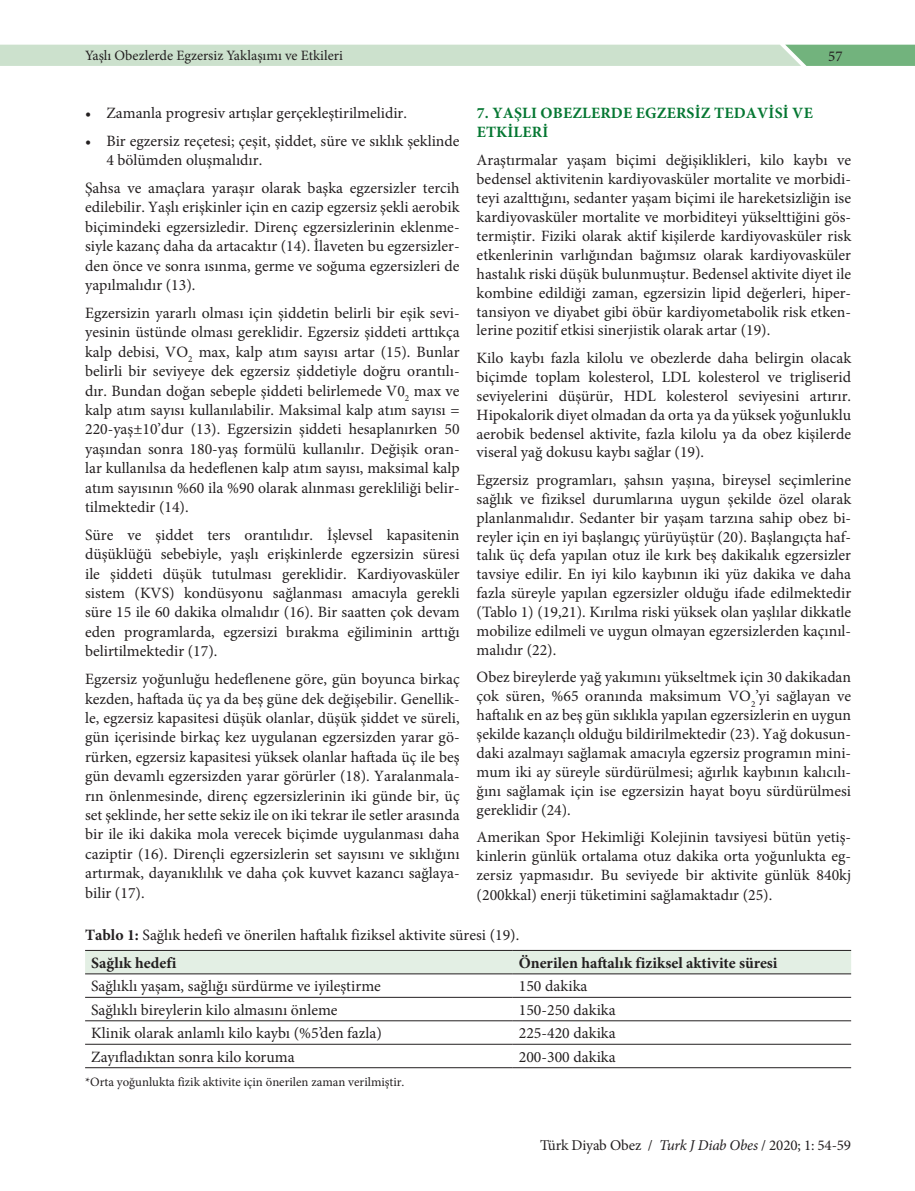
<style>
.page{position:relative;width:915px;height:1191px;background:#fff}
.page>*{position:absolute;margin:0;border:0;box-sizing:border-box;transform-origin:0 0}
.List_Paragraph{font:15.75px/19.4px "Minion Pro";color:#231f20;text-align:justify}
.t1{font:700 15.75px "Minion Pro";color:#231f20}
.t2{font:700 15.75px/19.5px "Minion Pro";letter-spacing:.01em;color:#057732}
.t3{font:15px "Minion Pro";letter-spacing:-.01em;color:#231f20}
.t4{font:14.25px "Minion Pro";color:#231f20}
.t5{font:12.75px "Minion Pro";color:#231f20}
.s1{font-weight:700}
.s2{font-style:italic}
</style>
<div class="page">
<svg style="left:0;top:45px;width:914px;height:21px;background:#c0dbc3"></svg>
<div style="left:85px;top:951px;width:765px;height:22px;background:#e3efe4"></div>
<hr style="left:85px;top:950px;width:427px;height:1px;background:#231f20">
<hr style="left:512px;top:950px;width:338px;height:1px;background:#231f20">
<hr style="left:85px;top:973px;width:427px;height:1px;background:#231f20">
<hr style="left:512px;top:973px;width:338px;height:1px;background:#231f20">
<hr style="left:85px;top:997px;width:427px;height:1px;background:#231f20">
<hr style="left:512px;top:997px;width:338px;height:1px;background:#231f20">
<hr style="left:85px;top:1020px;width:427px;height:1px;background:#231f20">
<hr style="left:512px;top:1020px;width:338px;height:1px;background:#231f20">
<hr style="left:85px;top:1044px;width:427px;height:1px;background:#231f20">
<hr style="left:512px;top:1044px;width:338px;height:1px;background:#231f20">
<hr style="left:85px;top:1067px;width:427px;height:1px;background:#231f20">
<hr style="left:512px;top:1067px;width:338px;height:1px;background:#231f20">
<p class="t4" style="left:85px;top:46px;width:259px">Yaşlı Obezlerde Egzersiz Yaklaşımı ve Etkileri</p>
<p class="t3" style="left:827px;top:46px;width:16px">57</p>
<p class="t2" style="left:476px;top:103px;width:337px">7. YAŞLI OBEZLERDE EGZERSIZ TEDAVISI VE<br>ETKILERI</p>
<p class="List_Paragraph" style="left:476px;top:151px;width:376px;line-height:18.9px">Araştırmalar yaşam biçimi değişiklikleri, kilo kaybı ve bedensel aktivitenin kardiyovasküler mortalite ve morbidi&shy;teyi azalttığını, sedanter yaşam biçimi ile hareketsizliğin ise kardiyovasküler mortalite ve morbiditeyi yükselttiğini gös&shy;termiştir. Fiziki olarak aktif kişilerde kardiyovasküler risk etkenlerinin varlığından bağımsız olarak kardiyovasküler hastalık riski düşük bulunmuştur. Bedensel aktivite diyet ile kombine edildiği zaman, egzersizin lipid değerleri, hiper&shy;tansiyon ve diyabet gibi öbür kardiyometabolik risk etken&shy;lerine pozitif etkisi sinerjistik olarak artar (19).</p>
<p class="List_Paragraph" style="left:476px;top:348px;width:376px;line-height:18.9px">Kilo kaybı fazla kilolu ve obezlerde daha belirgin olacak biçimde toplam kolesterol, LDL kolesterol ve trigliserid seviyelerini düşürür, HDL kolesterol seviyesini artırır.<br>Hipokalorik diyet olmadan da orta ya da yüksek yoğunluklu aerobik bedensel aktivite, fazla kilolu ya da obez kişilerde viseral yağ dokusu kaybı sağlar (19).</p>
<p class="List_Paragraph" style="left:476px;top:470px;width:376px;line-height:18.9px">Egzersiz programları, şahsın yaşına, bireysel seçimlerine sağlık ve fiziksel durumlarına uygun şekilde özel olarak planlanmalıdır. Sedanter bir yaşam tarzına sahip obez bi&shy;reyler için en iyi başlangıç yürüyüştür (20). Başlangıçta haf&shy;talık üç defa yapılan otuz ile kırk beş dakikalık egzersizler tavsiye edilir. En iyi kilo kaybının iki yüz dakika ve daha fazla süreyle yapılan egzersizler olduğu ifade edilmektedir (Tablo 1) (19,21). Kırılma riski yüksek olan yaşlılar dikkatle mobilize edilmeli ve uygun olmayan egzersizlerden kaçınıl&shy;malıdır (22).</p>
<p class="List_Paragraph" style="left:476px;top:668px;width:376px;line-height:18.9px">Obez bireylerde yağ yakımını yükseltmek için 30 dakikadan çok süren, %65 oranında maksimum VO<sub>2</sub>’yi sağlayan ve haftalık en az beş gün sıklıkla yapılan egzersizlerin en uygun şekilde kazançlı olduğu bildirilmektedir (23). Yağ dokusun&shy;daki azalmayı sağlamak amacıyla egzersiz programın mini&shy;mum iki ay süreyle sürdürülmesi; ağırlık kaybının kalıcılı&shy;ğını sağlamak için ise egzersizin hayat boyu sürdürülmesi gereklidir (24).</p>
<p class="List_Paragraph" style="left:476px;top:827px;width:376px">Amerikan Spor Hekimliği Kolejinin tavsiyesi bütün yetiş&shy;kinlerin günlük ortalama otuz dakika orta yoğunlukta eg&shy;zersiz yapmasıdır. Bu seviyede bir aktivite günlük 840kj (200kkal) enerji tüketimini sağlamaktadır (25).</p>
<p class="List_Paragraph" style="left:85px;top:925px;width:435px"><span class="s1">Tablo 1:</span> Sağlık hedefi ve önerilen haftalık fiziksel aktivite süresi (19).</p>
<p class="t1" style="left:91px;top:951px;width:87px">Sağlık hedefi</p>
<p class="t1" style="left:518px;top:951px;width:260px">Ö nerilen haftalık fiziksel aktivite süresi</p>
<p class="List_Paragraph" style="left:91px;top:976px;width:291px">Sağlıklı yaş am, sağlığı sürdürme ve iyileştirme</p>
<p class="List_Paragraph" style="left:518px;top:976px;width:70px">150 dakika</p>
<p class="List_Paragraph" style="left:91px;top:1000px;width:248px">Sağlıklı bireylerin kilo almasını önleme</p>
<p class="List_Paragraph" style="left:518px;top:1000px;width:98px">150-250 dakika</p>
<p class="List_Paragraph" style="left:91px;top:1023px;width:292px">Klinik olarak anlamlı kilo kaybı (%5’den fazla)</p>
<p class="List_Paragraph" style="left:518px;top:1023px;width:98px">225-420 dakika</p>
<p class="List_Paragraph" style="left:91px;top:1047px;width:205px">Zayıfladıktan sonra kilo koruma</p>
<p class="List_Paragraph" style="left:518px;top:1047px;width:98px">200-300 dakika</p>
<p class="t5" style="left:85px;top:1073px;width:321px">*Orta yoğunlukta fizik aktivite için önerilen zaman verilmiştir.</p>
<p class="List_Paragraph" style="left:85px;top:103px;width:323px">• Zamanla progresiv artışlar gerçekleştirilmelidir.</p>
<p class="List_Paragraph" style="left:106px;top:131px;width:354px;text-indent:-21px">• Bir egzersiz reçetesi; çeşit, şiddet, süre ve sıklık şeklinde<br>4 bölümden oluşmalıdır.</p>
<p class="List_Paragraph" style="left:85px;top:178px;width:376px">Şahsa ve amaçlara yaraşır olarak başka egzersizler tercih edilebilir. Yaşlı erişkinler için en cazip egzersiz şekli aerobik biçimindeki egzersizledir. Direnç egzersizlerinin eklenme&shy;siyle kazanç daha da artacaktır (14). İlaveten bu egzersizler&shy;den önce ve sonra ısınma, germe ve soğuma egzersizleri de yapılmalıdır (13).</p>
<p class="List_Paragraph" style="left:85px;top:303px;width:376px">Egzersizin yararlı olması için şiddetin belirli bir eşik sevi&shy;yesinin üstünde olması gereklidir. Egzersiz şiddeti arttıkça kalp debisi, VO<sub>2</sub> max, kalp atım sayısı artar (15). Bunlar belirli bir seviyeye dek egzersiz şiddetiyle doğru orantılı&shy;dır. Bundan doğan sebeple şiddeti belirlemede V0<sub>2</sub> max ve kalp atım sayısı kullanılabilir. Maksimal kalp atım sayısı = 220-yaş±10’dur (13). Egzersizin şiddeti hesaplanırken 50 yaşından sonra 180-yaş formülü kullanılır. Değişik oran&shy;lar kullanılsa da hedeflenen kalp atım sayısı, maksimal kalp atım sayısının %60 ila %90 olarak alınması gerekliliği belir&shy;tilmektedir (14).</p>
<p class="List_Paragraph" style="left:85px;top:525px;width:376px">Süre ve şiddet ters orantılıdır. İşlevsel kapasitenin düşüklüğü sebebiyle, yaşlı erişkinlerde egzersizin süresi ile şiddeti düşük tutulması gereklidir. Kardiyovasküler sistem (KVS) kondüsyonu sağlanması amacıyla gerekli süre 15 ile 60 dakika olmalıdır (16). Bir saatten çok devam eden programlarda, egzersizi bırakma eğiliminin arttığı belirtilmektedir (17).</p>
<p class="List_Paragraph" style="left:85px;top:669px;width:376px">Egzersiz yoğunluğu hedeflenene göre, gün boyunca birkaç kezden, haftada üç ya da beş güne dek değişebilir. Genellik&shy;le, egzersiz kapasitesi düşük olanlar, düşük şiddet ve süreli, gün içerisinde birkaç kez uygulanan egzersizden yarar gö&shy;rürken, egzersiz kapasitesi yüksek olanlar haftada üç ile beş gün devamlı egzersizden yarar görürler (18). Yaralanmala&shy;rın önlenmesinde, direnç egzersizlerinin iki günde bir, üç set şeklinde, her sette sekiz ile on iki tekrar ile setler arasında bir ile iki dakika mola verecek biçimde uygulanması daha caziptir (16). Dirençli egzersizlerin set sayısını ve sıklığını artırmak, dayanıklılık ve daha çok kuvvet kazancı sağlaya&shy;bilir (17).</p>
<p class="t3" style="left:540px;top:1134px;width:312px">Türk Diyab Obez / <span class="s2">Turk J Diab Obes</span> / 2020; 1: 54-59</p>
</div>
